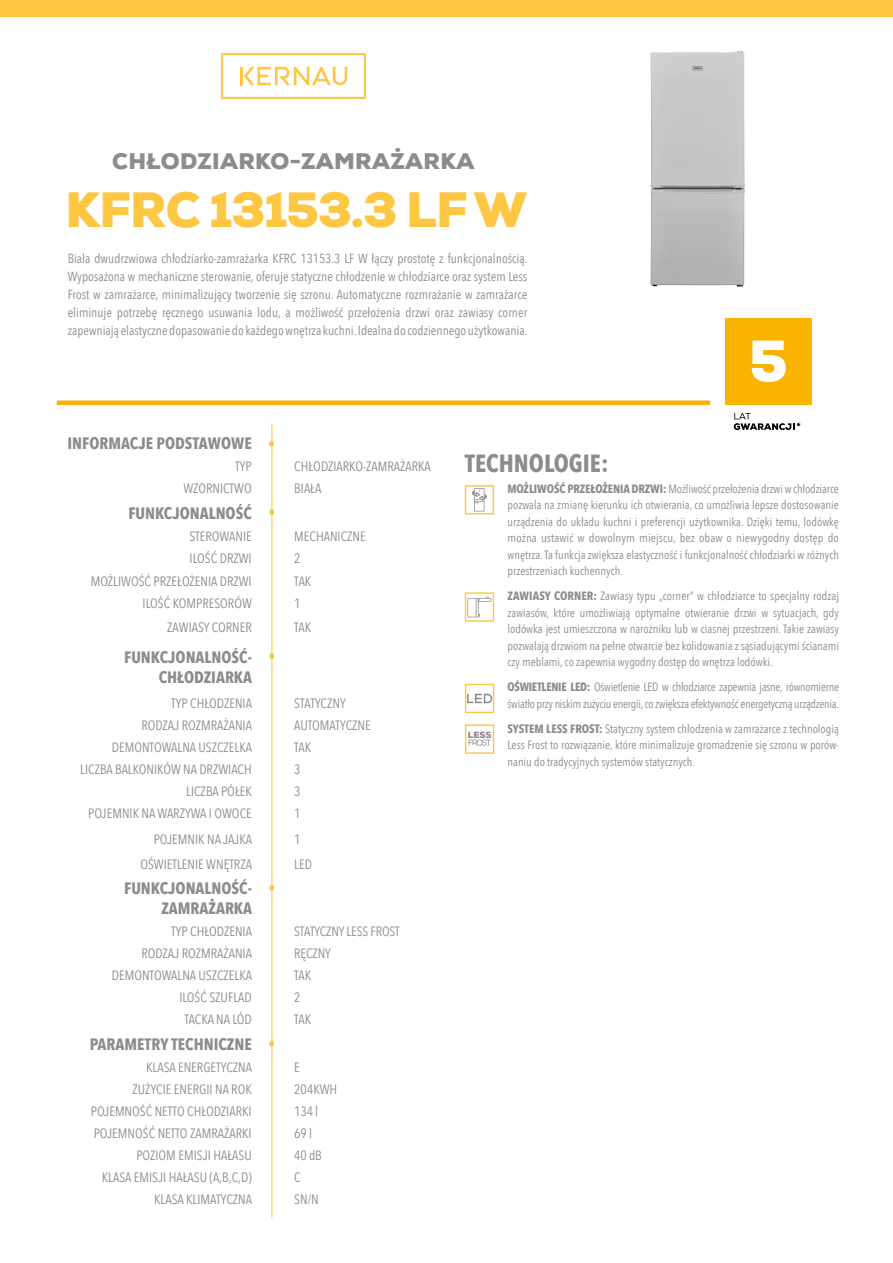
<style>
.page{position:relative;width:893px;height:1263px;background:#fff}
.page>*{position:absolute;margin:0;border:0;box-sizing:border-box;transform-origin:0 0}
.t1{font:900 49.5px "Nexa";letter-spacing:-.025em;color:#fdc643}
.t2{font:700 24.75px "Avenir Next Condensed";color:#8c8c8b}
.t3{font:900 22.5px "Nexa";letter-spacing:.015em;color:#8c8c8b}
.t4{font:700 16.5px/19.8px "Avenir Next Condensed";color:#8c8c8b;text-align:right}
.t5{font:13.5px "Avenir Next Condensed";color:#8c8c8b}
.t6{font:13.2px/18px "Avenir Next Condensed";color:#8c8c8b;text-align:justify}
.t7{font:12px/16.5px "Avenir Next Condensed";color:#8c8c8b;text-align:justify}
.t8{font:12px/16.5px "Avenir Next Condensed";letter-spacing:-.02em;color:#8c8c8b}
.t9{font:900 9px "Nexa";color:#8a8a8b}
.t10{font:900 9px "Avenir LT Std";color:#000}
.s1{font-weight:700}
</style>
<div class="page">
<div style="left:725px;top:318px;width:87px;height:87px;background:#fab400"></div>
<svg style="left:734px;top:413px;width:60px;height:17px"></svg>
<svg style="left:752px;top:341px;width:34px;height:41px"></svg>
<div style="left:0;top:0;width:893px;height:16px;background:#fdc643"></div>
<hr style="left:272px;top:424px;width:1px;height:794px;background:#fdc643">
<svg style="left:269px;top:653px;width:5px;height:6px"></svg>
<svg style="left:269px;top:509px;width:5px;height:6px"></svg>
<svg style="left:269px;top:885px;width:5px;height:6px"></svg>
<div style="left:57px;top:400px;width:653px;height:5px;background:#f9b009"></div>
<svg style="left:221px;top:53px;width:145px;height:46px"></svg>
<div style="left:465px;top:485px;width:29px;height:29px;border:1px solid #fdc643"></div>
<svg style="left:472px;top:488px;width:15px;height:23px"></svg>
<svg style="left:465px;top:684px;width:29px;height:29px"></svg>
<svg style="left:269px;top:441px;width:5px;height:5px"></svg>
<svg style="left:465px;top:592px;width:29px;height:30px"></svg>
<svg style="left:465px;top:724px;width:29px;height:30px"></svg>
<img style="left:650px;top:50px;width:95px;height:237px">
<svg style="left:269px;top:1040px;width:5px;height:6px"></svg>
<h3 class="t3" style="left:112px;top:147px;width:364px">CHŁODZIARKO-ZAMRAŻARKA</h3>
<h1 class="t1" style="left:65px;top:178px;width:463px">KFRC 13153.3 LF W</h1>
<p class="t6" style="left:68px;top:248px;width:461px">Biała dwudrzwiowa chłodziarko-zamrażarka KFRC 13153.3 LF W łączy prostotę z funkcjonalnością.<br>Wyposażona w mechaniczne sterowanie, oferuje statyczne chłodzenie w chłodziarce oraz system Less Frost w zamrażarce, minimalizujący tworzenie się szronu. Automatyczne rozmrażanie w zamrażarce eliminuje potrzebę ręcznego usuwania lodu, a możliwość przełożenia drzwi oraz zawiasy corner zapewniają elastyczne dopasowanie do każdego wnętrza kuchni. Idealna do codziennego użytkowania.</p>
<p class="t10" style="left:797px;top:420px;width:6px">*</p>
<h3 class="t4" style="left:68px;top:433px;width:186px">INFORMACJE PODSTAWOWE</h3>
<p class="t5" style="left:235px;top:455px;width:18px">TYP</p>
<p class="t5" style="left:294px;top:455px;width:138px">CHŁODZIARKO-ZAMRAŻARKA</p>
<p class="t5" style="left:183px;top:477px;width:70px">WZORNICTWO</p>
<p class="t5" style="left:294px;top:477px;width:29px">BIAŁA</p>
<h3 class="t4" style="left:128px;top:503px;width:125px">FUNKCJONALNOŚĆ</h3>
<p class="t5" style="left:189px;top:525px;width:64px">STEROWANIE</p>
<p class="t5" style="left:294px;top:525px;width:73px">MECHANICZNE</p>
<p class="t5" style="left:190px;top:547px;width:64px">ILOŚĆ DRZWI</p>
<p class="t5" style="left:294px;top:547px;width:8px">2</p>
<p class="t5" style="left:91px;top:569px;width:162px">MOŻLIWOŚĆ PRZEŁOŻENIA DRZWI</p>
<p class="t5" style="left:294px;top:569px;width:19px">TAK</p>
<p class="t5" style="left:143px;top:591px;width:111px">ILOŚĆ KOMPRESORÓW</p>
<p class="t5" style="left:294px;top:591px;width:8px">1</p>
<p class="t5" style="left:167px;top:616px;width:86px">ZAWIASY CORNER</p>
<p class="t5" style="left:294px;top:616px;width:18px">TAK</p>
<h3 class="t4" style="left:124px;top:647px;width:129px">FUNKCJONALNOŚĆ-<br>CHŁODZIARKA</h3>
<p class="t5" style="left:171px;top:692px;width:82px">TYP CHŁODZENIA</p>
<p class="t5" style="left:294px;top:692px;width:53px">STATYCZNY</p>
<p class="t5" style="left:141px;top:714px;width:112px">RODZAJ ROZMRAŻANIA</p>
<p class="t5" style="left:294px;top:714px;width:78px">AUTOMATYCZNE</p>
<p class="t5" style="left:112px;top:736px;width:142px">DEMONTOWALNA USZCZELKA</p>
<p class="t5" style="left:294px;top:736px;width:18px">TAK</p>
<p class="t5" style="left:80px;top:758px;width:173px">LICZBA BALKONIKÓW NA DRZWIACH</p>
<p class="t5" style="left:294px;top:758px;width:8px">3</p>
<p class="t5" style="left:186px;top:780px;width:67px">LICZBA PÓŁEK</p>
<p class="t5" style="left:294px;top:780px;width:8px">3</p>
<p class="t5" style="left:88px;top:802px;width:165px">POJEMNIK NA WARZYWA I OWOCE</p>
<p class="t5" style="left:294px;top:802px;width:8px">1</p>
<p class="t5" style="left:154px;top:827px;width:100px">POJEMNIK NA JAJKA</p>
<p class="t5" style="left:294px;top:827px;width:8px">1</p>
<p class="t5" style="left:140px;top:853px;width:113px">OŚWIETLENIE WNĘTRZA</p>
<p class="t5" style="left:294px;top:853px;width:19px">LED</p>
<h3 class="t4" style="left:124px;top:878px;width:129px">FUNKCJONALNOŚĆ-<br>ZAMRAŻARKA</h3>
<p class="t5" style="left:171px;top:919px;width:82px">TYP CHŁODZENIA</p>
<p class="t5" style="left:294px;top:919px;width:107px">STATYCZNY LESS FROST</p>
<p class="t5" style="left:141px;top:941px;width:112px">RODZAJ ROZMRAŻANIA</p>
<p class="t5" style="left:294px;top:941px;width:38px">RĘCZNY</p>
<p class="t5" style="left:112px;top:963px;width:142px">DEMONTOWALNA USZCZELKA</p>
<p class="t5" style="left:294px;top:963px;width:18px">TAK</p>
<p class="t5" style="left:179px;top:985px;width:74px">ILOŚĆ SZUFLAD</p>
<p class="t5" style="left:294px;top:985px;width:8px">2</p>
<p class="t5" style="left:184px;top:1007px;width:69px">TACKA NA LÓD</p>
<p class="t5" style="left:294px;top:1007px;width:18px">TAK</p>
<h3 class="t4" style="left:90px;top:1034px;width:164px">PARAMETRY TECHNICZNE</h3>
<p class="t5" style="left:146px;top:1056px;width:107px">KLASA ENERGETYCZNA</p>
<p class="t5" style="left:294px;top:1056px;width:7px">E</p>
<p class="t5" style="left:133px;top:1078px;width:121px">ZUŻYCIE ENERGII NA ROK</p>
<p class="t5" style="left:294px;top:1078px;width:44px">204KWH</p>
<p class="t5" style="left:91px;top:1100px;width:162px">POJEMNOŚĆ NETTO CHŁODZIARKI</p>
<p class="t5" style="left:294px;top:1100px;width:25px">134 l</p>
<p class="t5" style="left:94px;top:1122px;width:160px">POJEMNOŚĆ NETTO ZAMRAŻARKI</p>
<p class="t5" style="left:294px;top:1122px;width:19px">69 l</p>
<p class="t5" style="left:136px;top:1144px;width:117px">POZIOM EMISJI HAŁASU</p>
<p class="t5" style="left:294px;top:1144px;width:29px">40 dB</p>
<p class="t5" style="left:102px;top:1166px;width:151px">KLASA EMISJI HAŁASU (A,B,C,D)</p>
<p class="t5" style="left:294px;top:1166px;width:8px">C</p>
<p class="t5" style="left:154px;top:1188px;width:99px">KLASA KLIMATYCZNA</p>
<p class="t5" style="left:294px;top:1188px;width:26px">SN/N</p>
<h2 class="t2" style="left:465px;top:448px;width:145px">TECHNOLOGIE:</h2>
<p class="t9" style="left:468px;top:729px;width:25px">LESS</p>
<p class="t7" style="left:507px;top:480px;width:333px"><span class="s1">MOŻLIWOŚĆ PRZEŁOŻENIA DRZWI:</span> Możliwość przełożenia drzwi w chłodziarce pozwala na zmianę kierunku ich otwierania, co umożliwia lepsze dostosowanie urządzenia do układu kuchni i preferencji użytkownika. Dzięki temu, lodówkę można ustawić w dowolnym miejscu, bez obaw o niewygodny dostęp do wnętrza. Ta funkcja zwiększa elastyczność i funkcjonalność chłodziarki w różnych przestrzeniach kuchennych.</p>
<p class="t7" style="left:507px;top:587px;width:333px"><span class="s1">ZAWIASY CORNER:</span> Zawiasy typu „corner” w chłodziarce to specjalny rodzaj zawiasów, które umożliwiają optymalne otwieranie drzwi w sytuacjach, gdy lodówka jest umieszczona w narożniku lub w ciasnej przestrzeni. Takie zawiasy pozwalają drzwiom na pełne otwarcie bez kolidowania z sąsiadującymi ścianami czy meblami, co zapewnia wygodny dostęp do wnętrza lodówki.</p>
<p class="t8" style="left:507px;top:678px;width:333px"><span class="s1">OŚWIETLENIE LED:</span> Oświetlenie LED w chłodziarce zapewnia jasne, równomierne światło przy niskim zużyciu energii, co zwiększa efektywność energetyczną urządzenia.</p>
<p class="t7" style="left:507px;top:720px;width:333px"><span class="s1">SYSTEM LESS FROST:</span> Statyczny system chłodzenia w zamrażarce z technologią Less Frost to rozwiązanie, które minimalizuje gromadzenie się szronu w porów&shy;naniu do tradycyjnych systemów statycznych.</p>
</div>
